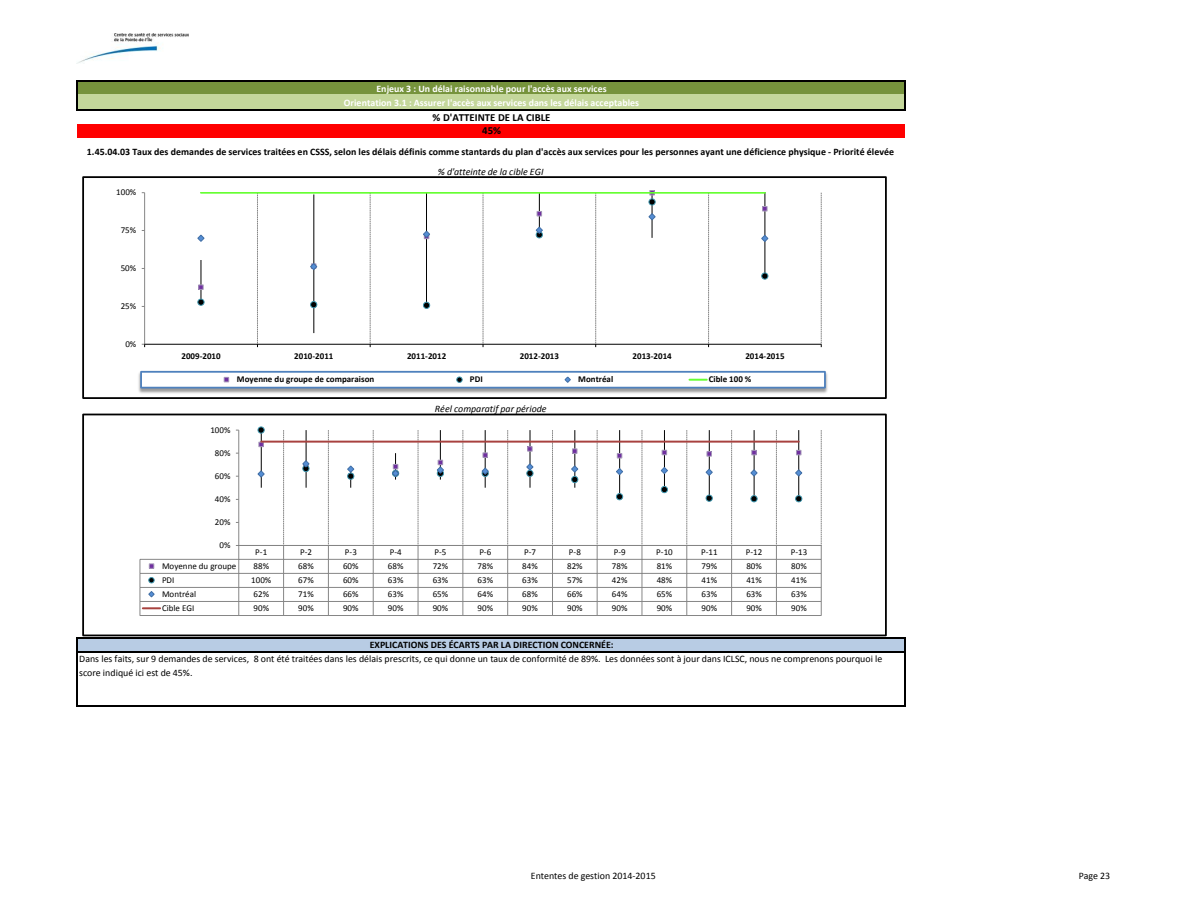
<style>
.page{position:relative;width:1188px;height:918px;background:#fff}
.page>*{position:absolute;margin:0;border:0;box-sizing:border-box;transform-origin:0 0}
.t1{font:700 10.8px "Calibri";color:#000}
.t2{font:9.9px/13.2px "Calibri";color:#000}
.t3{font:700 9.9px "Calibri";letter-spacing:.005em;color:#000}
.t4{font:700 9.9px "Calibri";letter-spacing:.005em;color:#fff}
.t5{font:italic 9.9px "Calibri";letter-spacing:-.005em;color:#000}
.t6{font:9px "Calibri";color:#000}
.t7{font:700 9px "Calibri";color:#000}
</style>
<div class="page">
<img style="left:77px;top:34px;width:112px;height:29px">
<div style="left:78px;top:82px;width:827px;height:13px;background:#76933c"></div>
<div style="left:78px;top:94px;width:827px;height:16px;background:#c4d79b"></div>
<div style="left:78px;top:124px;width:827px;height:14px;background:#f00"></div>
<div style="left:78px;top:638px;width:827px;height:14px;background:#b8cce4"></div>
<hr style="left:76px;top:80px;width:2px;height:31px;background:#000">
<hr style="left:904px;top:82px;width:2px;height:29px;background:#000">
<hr style="left:76px;top:637px;width:2px;height:70px;background:#000">
<hr style="left:904px;top:639px;width:2px;height:68px;background:#000">
<hr style="left:78px;top:80px;width:828px;height:2px;background:#000">
<hr style="left:78px;top:109px;width:828px;height:2px;background:#000">
<hr style="left:78px;top:637px;width:828px;height:2px;background:#000">
<hr style="left:78px;top:651px;width:828px;height:2px;background:#000">
<hr style="left:78px;top:705px;width:828px;height:2px;background:#000">
<svg style="left:139px;top:427px;width:683px;height:189px"></svg>
<hr style="left:261px;top:441px;width:538px;height:2px;background:#a8423f">
<div style="left:82px;top:414px;width:805px;height:222px;border:2px solid #000"></div>
<hr style="left:144px;top:193px;width:1px;height:151px;background:#868686">
<hr style="left:145px;top:344px;width:676px;height:1px;background:#000">
<svg style="left:257px;top:194px;width:1px;height:153px"></svg>
<svg style="left:370px;top:194px;width:1px;height:153px"></svg>
<svg style="left:483px;top:194px;width:1px;height:153px"></svg>
<svg style="left:595px;top:194px;width:1px;height:153px"></svg>
<svg style="left:708px;top:194px;width:1px;height:153px"></svg>
<svg style="left:821px;top:193px;width:1px;height:154px"></svg>
<hr style="left:201px;top:260px;width:1px;height:42px;background:#000">
<hr style="left:314px;top:194px;width:1px;height:139px;background:#000">
<hr style="left:426px;top:193px;width:1px;height:112px;background:#000">
<hr style="left:539px;top:193px;width:1px;height:42px;background:#000">
<hr style="left:652px;top:193px;width:1px;height:45px;background:#000">
<hr style="left:765px;top:193px;width:1px;height:83px;background:#000">
<svg style="left:198px;top:285px;width:6px;height:5px"></svg>
<svg style="left:537px;top:211px;width:5px;height:5px"></svg>
<svg style="left:762px;top:206px;width:5px;height:5px"></svg>
<svg style="left:198px;top:299px;width:6px;height:6px"></svg>
<div style="left:197px;top:299px;width:7px;height:7px;border:1px solid #3d96ae;border-radius:50%"></div>
<div style="left:310px;top:301px;width:7px;height:7px;border:1px solid #3d96ae;border-radius:50%"></div>
<div style="left:423px;top:302px;width:7px;height:6px;background:#000;border-radius:50%"></div>
<div style="left:423px;top:302px;width:7px;height:7px;border:1px solid #3d96ae;border-radius:50%"></div>
<svg style="left:649px;top:190px;width:6px;height:15px"></svg>
<div style="left:649px;top:198px;width:7px;height:7px;border:1px solid #3d96ae;border-radius:50%"></div>
<svg style="left:762px;top:273px;width:6px;height:6px"></svg>
<div style="left:761px;top:273px;width:7px;height:7px;border:1px solid #3d96ae;border-radius:50%"></div>
<svg style="left:197px;top:234px;width:8px;height:8px"></svg>
<svg style="left:310px;top:263px;width:8px;height:8px"></svg>
<svg style="left:423px;top:230px;width:7px;height:9px"></svg>
<svg style="left:535px;top:226px;width:8px;height:12px"></svg>
<svg style="left:648px;top:213px;width:8px;height:8px"></svg>
<svg style="left:761px;top:234px;width:8px;height:9px"></svg>
<hr style="left:201px;top:193px;width:564px;height:1px;background:#6f3">
<img style="left:138px;top:370px;width:690px;height:24px">
<div style="left:141px;top:372px;width:684px;height:16px;background:#fff"></div>
<div style="left:140px;top:371px;width:686px;height:18px;border:2px solid #4f81bd"></div>
<svg style="left:224px;top:377px;width:5px;height:5px"></svg>
<svg style="left:456px;top:377px;width:6px;height:6px"></svg>
<svg style="left:564px;top:376px;width:7px;height:7px"></svg>
<svg style="left:689px;top:379px;width:18px;height:2px"></svg>
<div style="left:82px;top:176px;width:805px;height:223px;border:2px solid #000"></div>
<p class="t4" style="left:376px;top:82px;width:232px">Enjeux 3 : Un délai raisonnable pour l'accès aux services</p>
<p class="t4" style="left:344px;top:97px;width:297px">Orientation 3.1 : Assurer l'accès aux services dans les délais acceptables</p>
<p class="t1" style="left:433px;top:110px;width:119px">% D'ATTEINTE DE LA CIBLE</p>
<p class="t1" style="left:482px;top:124px;width:20px">45%</p>
<p class="t3" style="left:87px;top:145px;width:809px">1.45.04.03 Taux des demandes de services traitées en CSSS, selon les délais définis comme stantards du plan d'accès aux services pour les personnes ayant une déficience physique - Priorité élevée</p>
<p class="t5" style="left:438px;top:168px;width:107px">% d'atteinte de la cible EGI</p>
<p class="t6" style="left:116px;top:187px;width:22px">100%</p>
<p class="t6" style="left:121px;top:224px;width:17px">75%</p>
<p class="t6" style="left:121px;top:262px;width:17px">50%</p>
<p class="t6" style="left:121px;top:300px;width:17px">25%</p>
<p class="t6" style="left:125px;top:338px;width:12px">0%</p>
<p class="t7" style="left:181px;top:350px;width:41px">2009-2010</p>
<p class="t7" style="left:294px;top:350px;width:41px">2010-2011</p>
<p class="t7" style="left:407px;top:350px;width:41px">2011-2012</p>
<p class="t7" style="left:520px;top:350px;width:41px">2012-2013</p>
<p class="t7" style="left:633px;top:350px;width:41px">2013-2014</p>
<p class="t7" style="left:745px;top:350px;width:41px">2014-2015</p>
<p class="t7" style="left:237px;top:374px;width:139px">Moyenne du groupe de comparaison</p>
<p class="t7" style="left:470px;top:374px;width:14px">PDI</p>
<p class="t7" style="left:578px;top:374px;width:37px">Montréal</p>
<p class="t7" style="left:709px;top:374px;width:44px">Cible 100 %</p>
<p class="t6" style="left:210px;top:424px;width:22px">100%</p>
<p class="t6" style="left:215px;top:447px;width:17px">80%</p>
<p class="t6" style="left:215px;top:470px;width:17px">60%</p>
<p class="t6" style="left:215px;top:493px;width:17px">40%</p>
<p class="t6" style="left:215px;top:516px;width:17px">20%</p>
<p class="t6" style="left:220px;top:540px;width:12px">0%</p>
<p class="t5" style="left:435px;top:404px;width:113px">Réel comparatif par période</p>
<p class="t6" style="left:255px;top:546px;width:13px">P-1</p>
<p class="t6" style="left:300px;top:546px;width:13px">P-2</p>
<p class="t6" style="left:345px;top:546px;width:13px">P-3</p>
<p class="t6" style="left:390px;top:546px;width:13px">P-4</p>
<p class="t6" style="left:435px;top:546px;width:13px">P-5</p>
<p class="t6" style="left:479px;top:546px;width:13px">P-6</p>
<p class="t6" style="left:524px;top:546px;width:13px">P-7</p>
<p class="t6" style="left:569px;top:546px;width:13px">P-8</p>
<p class="t6" style="left:614px;top:546px;width:13px">P-9</p>
<p class="t6" style="left:656px;top:546px;width:18px">P-10</p>
<p class="t6" style="left:701px;top:546px;width:18px">P-11</p>
<p class="t6" style="left:746px;top:546px;width:18px">P-12</p>
<p class="t6" style="left:791px;top:546px;width:18px">P-13</p>
<p class="t6" style="left:162px;top:560px;width:76px">Moyenne du groupe</p>
<p class="t6" style="left:254px;top:560px;width:17px">88%</p>
<p class="t6" style="left:298px;top:560px;width:17px">68%</p>
<p class="t6" style="left:343px;top:560px;width:17px">60%</p>
<p class="t6" style="left:388px;top:560px;width:17px">68%</p>
<p class="t6" style="left:433px;top:560px;width:17px">72%</p>
<p class="t6" style="left:478px;top:560px;width:17px">78%</p>
<p class="t6" style="left:522px;top:560px;width:17px">84%</p>
<p class="t6" style="left:567px;top:560px;width:17px">82%</p>
<p class="t6" style="left:612px;top:560px;width:17px">78%</p>
<p class="t6" style="left:657px;top:560px;width:17px">81%</p>
<p class="t6" style="left:702px;top:560px;width:17px">79%</p>
<p class="t6" style="left:746px;top:560px;width:17px">80%</p>
<p class="t6" style="left:791px;top:560px;width:17px">80%</p>
<p class="t6" style="left:162px;top:574px;width:14px">PDI</p>
<p class="t6" style="left:251px;top:574px;width:22px">100%</p>
<p class="t6" style="left:298px;top:574px;width:17px">67%</p>
<p class="t6" style="left:343px;top:574px;width:17px">60%</p>
<p class="t6" style="left:388px;top:574px;width:17px">63%</p>
<p class="t6" style="left:433px;top:574px;width:17px">63%</p>
<p class="t6" style="left:478px;top:574px;width:17px">63%</p>
<p class="t6" style="left:522px;top:574px;width:17px">63%</p>
<p class="t6" style="left:567px;top:574px;width:17px">57%</p>
<p class="t6" style="left:612px;top:574px;width:17px">42%</p>
<p class="t6" style="left:657px;top:574px;width:17px">48%</p>
<p class="t6" style="left:702px;top:574px;width:17px">41%</p>
<p class="t6" style="left:746px;top:574px;width:17px">41%</p>
<p class="t6" style="left:791px;top:574px;width:17px">41%</p>
<p class="t6" style="left:162px;top:588px;width:36px">Montréal</p>
<p class="t6" style="left:254px;top:588px;width:17px">62%</p>
<p class="t6" style="left:298px;top:588px;width:17px">71%</p>
<p class="t6" style="left:343px;top:588px;width:17px">66%</p>
<p class="t6" style="left:388px;top:588px;width:17px">63%</p>
<p class="t6" style="left:433px;top:588px;width:17px">65%</p>
<p class="t6" style="left:478px;top:588px;width:17px">64%</p>
<p class="t6" style="left:522px;top:588px;width:17px">68%</p>
<p class="t6" style="left:567px;top:588px;width:17px">66%</p>
<p class="t6" style="left:612px;top:588px;width:17px">64%</p>
<p class="t6" style="left:657px;top:588px;width:17px">65%</p>
<p class="t6" style="left:702px;top:588px;width:17px">63%</p>
<p class="t6" style="left:746px;top:588px;width:17px">63%</p>
<p class="t6" style="left:791px;top:588px;width:17px">63%</p>
<p class="t6" style="left:162px;top:602px;width:34px">Cible EGI</p>
<p class="t6" style="left:254px;top:602px;width:17px">90%</p>
<p class="t6" style="left:298px;top:602px;width:17px">90%</p>
<p class="t6" style="left:343px;top:602px;width:17px">90%</p>
<p class="t6" style="left:388px;top:602px;width:17px">90%</p>
<p class="t6" style="left:433px;top:602px;width:17px">90%</p>
<p class="t6" style="left:478px;top:602px;width:17px">90%</p>
<p class="t6" style="left:522px;top:602px;width:17px">90%</p>
<p class="t6" style="left:567px;top:602px;width:17px">90%</p>
<p class="t6" style="left:612px;top:602px;width:17px">90%</p>
<p class="t6" style="left:657px;top:602px;width:17px">90%</p>
<p class="t6" style="left:702px;top:602px;width:17px">90%</p>
<p class="t6" style="left:746px;top:602px;width:17px">90%</p>
<p class="t6" style="left:791px;top:602px;width:17px">90%</p>
<p class="t3" style="left:370px;top:639px;width:245px">EXPLICATIONS DES ÉCARTS PAR LA DIRECTION CONCERNÉE:</p>
<p class="t2" style="left:79px;top:653px;width:805px">Dans les faits, sur 9 demandes de services, 8 ont été traitées dans les délais prescrits, ce qui donne un taux de conformité de 89%. Les données sont à jour dans ICLSC, nous ne comprenons pourquoi le score indiqué ici est de 45%.</p>
<p class="t2" style="left:531px;top:869px;width:126px">Ententes de gestion 2014-2015</p>
<p class="t2" style="left:1079px;top:869px;width:33px">Page 23</p>
</div>
